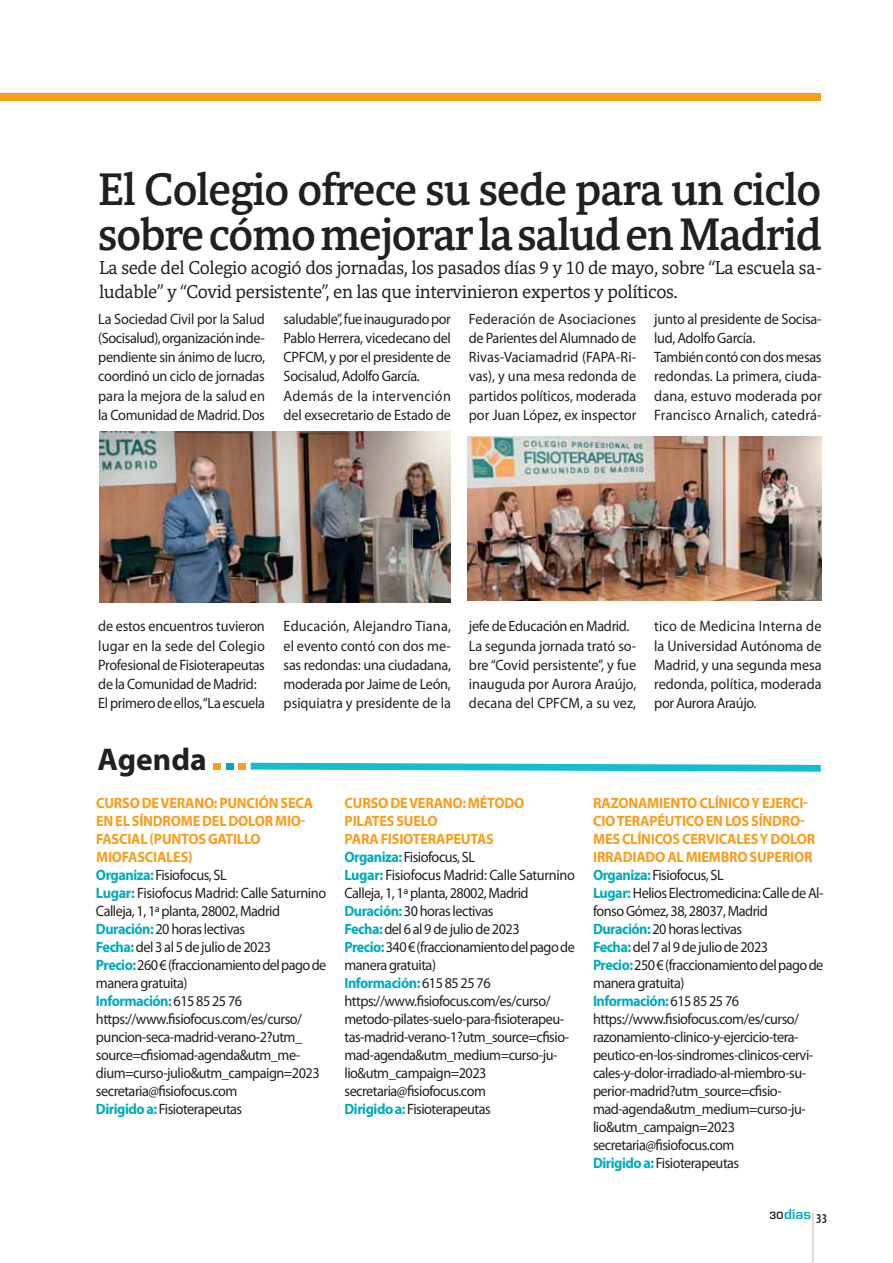
<style>
.page{position:relative;width:893px;height:1263px;background:#fff}
.page>*{position:absolute;margin:0;border:0;box-sizing:border-box;transform-origin:0 0}
.t1{font:700 46.5px/45px "Harmony Serif";letter-spacing:-.025em;color:#231f20;scale:.94 1}
.t2{font:700 31.5px "Myriad Pro";color:#231f20}
.t3{font:19.05px/24px "Harmony Serif";letter-spacing:-.02em;color:#231f20;scale:.95 1}
.t4{font:15px/18px "Myriad Pro";letter-spacing:-.035em;color:#231f20;scale:.95 1}
.t5{font:15px/19.2px "Myriad Pro";letter-spacing:-.005em;color:#231f20;scale:.95 1}
.t6{font:600 13.5px "Eurostile LT Std";color:#00abbc}
.t7{font:600 condensed 13.5px "Myriad Pro";color:#231f20}
.s1{font-weight:700;color:#f99d1c}
.s2{font-weight:700;color:#00abbc}
.s3{font-size:9.75px;color:#231f20}
</style>
<div class="page">
<div style="left:0;top:93px;width:820px;height:7px;background:#f99d1c"></div>
<hr style="left:812px;top:1212px;width:1px;height:50px;background:#bbbdc0">
<img style="left:467px;top:437px;width:354px;height:163px">
<img style="left:99px;top:431px;width:352px;height:171px">
<svg style="left:251px;top:762px;width:569px;height:9px"></svg>
<div style="left:214px;top:762px;width:7px;height:7px;background:#f99d1c"></div>
<div style="left:238px;top:762px;width:7px;height:7px;background:#f99d1c"></div>
<div style="left:226px;top:762px;width:7px;height:7px;background:#00abbc"></div>
<h1 class="t1" style="left:98px;top:171px;width:771px">El Colegio ofrece su sede para un ciclo sobre cómo mejorar la salud en Madrid</h1>
<p class="t3" style="left:99px;top:257px;width:762px">La sede del Colegio acogió dos jornadas, los pasados días 9 y 10 de mayo, sobre “La escuela sa&shy;ludable” y “Covid persistente”, en las que intervinieron expertos y políticos.</p>
<p class="t4" style="left:98px;top:310px;width:177px;line-height:19.2px;text-align:justify">La Sociedad Civil por la Salud (Socisalud), organización inde&shy;pendiente sin ánimo de lucro, coordinó un ciclo de jornadas para la mejora de la salud en la Comunidad de Madrid. Dos</p>
<p class="t4" style="left:283px;top:310px;width:178px;line-height:19.2px">saludable”, fue inaugurado por<br>Pablo Herrera, vicedecano del<br>CPFCM, y por el presidente de<br>Socisalud, Adolfo García.<br>Además de la intervención del exsecretario de Estado de</p>
<p class="t4" style="left:469px;top:310px;width:178px;line-height:19.2px;text-align:justify">Federación de Asociaciones de Parientes del Alumnado de Rivas-Vaciamadrid (FAPA-Ri&shy;vas), y una mesa redonda de partidos políticos, moderada por Juan López, ex inspector</p>
<p class="t5" style="left:654px;top:310px;width:178px">junto al presidente de Socisa&shy;lud, Adolfo García.<br>También contó con dos mesas redondas. La primera, ciuda&shy;dana, estuvo moderada por<br>Francisco Arnalich, catedrá-</p>
<p class="t4" style="left:98px;top:618px;width:177px;line-height:19.2px">de estos encuentros tuvieron lugar en la sede del Colegio<br>Profesional de Fisioterapeutas de la Comunidad de Madrid:<br>El primero de ellos, “La escuela</p>
<p class="t4" style="left:283px;top:618px;width:178px;line-height:19.2px;text-align:justify">Educación, Alejandro Tiana, el evento contó con dos me&shy;sas redondas: una ciudadana, moderada por Jaime de León, psiquiatra y presidente de la</p>
<p class="t5" style="left:469px;top:618px;width:178px">jefe de Educación en Madrid.<br>La segunda jornada trató so&shy;bre “Covid persistente”, y fue inauguda por Aurora Araújo, decana del CPFCM, a su vez,</p>
<p class="t4" style="left:654px;top:618px;width:178px;line-height:19.2px;text-align:justify">tico de Medicina Interna de la Universidad Autónoma de Madrid, y una segunda mesa redonda, política, moderada por Aurora Araújo.</p>
<h2 class="t2" style="left:98px;top:747px;width:111px">Agenda</h2>
<p class="t4" style="left:96px;top:795px;width:244px"><span class="s1">CURSO DE VERANO: PUNCIÓN SECA<br>EN EL SÍNDROME DEL DOLOR MIO-<br>FASCIAL (PUNTOS GATILLO<br>MIOFASCIALES)<br></span><span class="s2">Organiza:</span> Fisiofocus, SL<br><span class="s2">Lugar:</span> Fisiofocus Madrid: Calle Saturnino<br>Calleja, 1, 1ª planta, 28002, Madrid<br><span class="s2">Duración:</span> 20 horas lectivas<br><span class="s2">Fecha:</span> del 3 al 5 de julio de 2023<br><span class="s2">Precio:</span>260 € (fraccionamiento del pago de manera gratuita)<br><span class="s2">Información:</span>615 85 25 76 https://www.fisiofocus.com/es/curso/ puncion-seca-madrid-verano-2?utm_ source=cfisiomad-agenda&amp;utm_me&shy;dium=curso-julio&amp;utm_campaign=2023 secretaria@fisiofocus.com<br><span class="s2">Dirigido a:</span> Fisioterapeutas</p>
<p class="t4" style="left:344px;top:795px;width:244px"><span class="s1">CURSO DE VERANO: MÉTODO<br>PILATES SUELO<br>PARA FISIOTERAPEUTAS<br></span><span class="s2">Organiza:</span> Fisiofocus, SL<br><span class="s2">Lugar:</span> Fisiofocus Madrid: Calle Saturnino<br>Calleja, 1, 1ª planta, 28002, Madrid<br><span class="s2">Duración:</span> 30 horas lectivas<br><span class="s2">Fecha:</span> del 6 al 9 de julio de 2023<br><span class="s2">Precio:</span>340 € (fraccionamiento del pago de manera gratuita)<br><span class="s2">Información:</span>615 85 25 76 https://www.fisiofocus.com/es/curso/ metodo-pilates-suelo-para-fisioterapeu&shy;tas-madrid-verano-1?utm_source=cfisio&shy;mad-agenda&amp;utm_medium=curso-ju&shy;lio&amp;utm_campaign=2023 secretaria@fisiofocus.com<br><span class="s2">Dirigido a:</span> Fisioterapeutas</p>
<p class="t4" style="left:593px;top:795px;width:244px"><span class="s1">RAZONAMIENTO CLÍNICO Y EJERCI-CIO TERAPÉUTICO EN LOS SÍNDRO-MES CLÍNICOS CERVICALES Y DOLOR IRRADIADO AL MIEMBRO SUPERIOR </span><span class="s2">Organiza:</span> Fisiofocus, SL<br><span class="s2">Lugar:</span> Helios Electromedicina: Calle de Al&shy;fonso Gómez, 38, 28037, Madrid <span class="s2">Duración:</span> 20 horas lectivas<br><span class="s2">Fecha:</span> del 7 al 9 de julio de 2023<br><span class="s2">Precio:</span>250 € (fraccionamiento del pago de manera gratuita)<br><span class="s2">Información:</span>615 85 25 76 https://www.fisiofocus.com/es/curso/ razonamiento-clinico-y-ejercicio-tera&shy;peutico-en-los-sindromes-clinicos-cervi&shy;cales-y-dolor-irradiado-al-miembro-su&shy;perior-madrid?utm_source=cfisio&shy;mad-agenda&amp;utm_medium=curso-ju&shy;lio&amp;utm_campaign=2023 secretaria@fisiofocus.com<br><span class="s2">Dirigido a:</span> Fisioterapeutas</p>
<p class="t6" style="left:769px;top:1206px;width:43px"><span class="s3">30</span>días</p>
<p class="t7" style="left:816px;top:1212px;width:13px">33</p>
</div>
